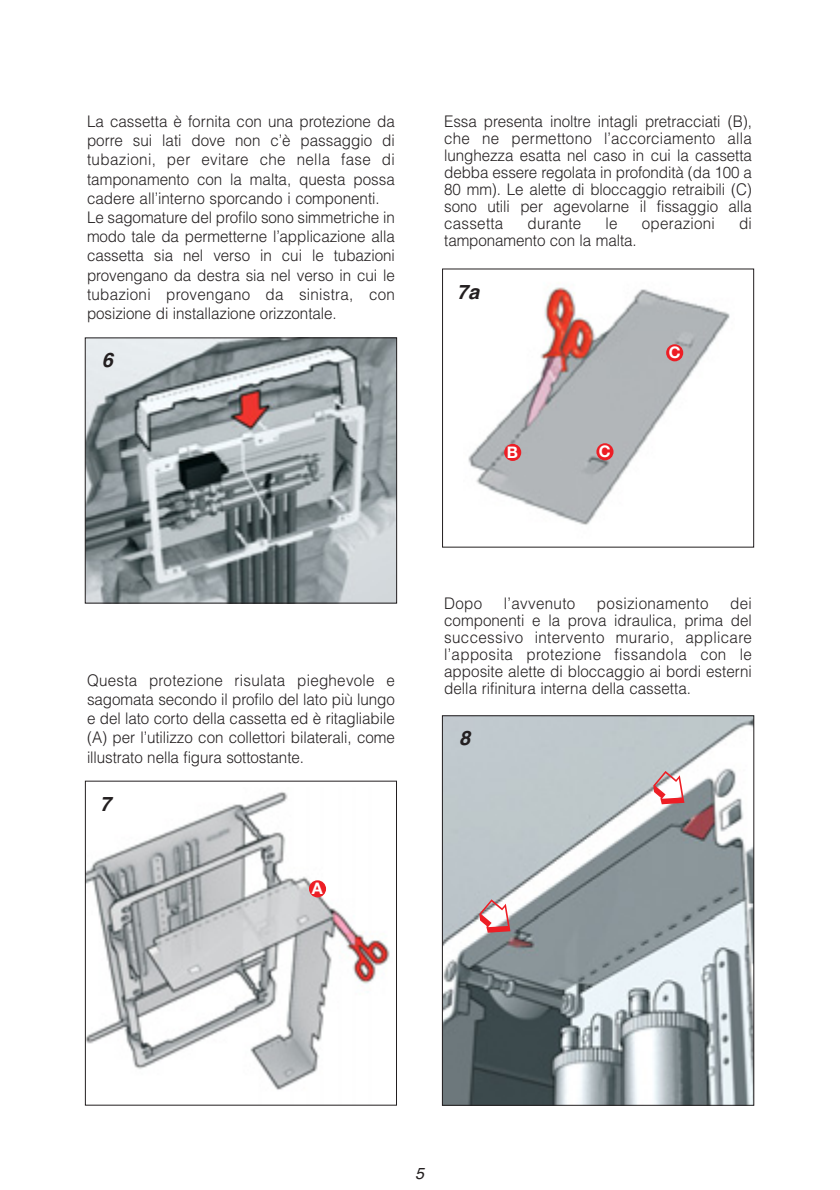
<style>
.page{position:relative;width:840px;height:1190px;background:#fff}
.page>*{position:absolute;margin:0;border:0;box-sizing:border-box;transform-origin:0 0}
.t1{font:italic 700 20px "Helvetica";color:#231f20}
.t2{font:300 16px/19.2px "Helvetica";color:#231f20;text-align:justify;scale:.95 1}
.t3{font:300 16px "Helvetica";letter-spacing:.02em;color:#231f20;scale:.95 1}
.t4{font:700 16px "Helvetica Neue";color:#fff}
.t5{font:italic 16px "Helvetica";color:#231f20}
</style>
<div class="page">
<img style="left:87px;top:792px;width:303px;height:298px">
<div style="left:85px;top:781px;width:312px;height:325px;border:1px solid #231f20"></div>
<img style="left:468px;top:287px;width:262px;height:238px">
<div style="left:442px;top:269px;width:312px;height:278px;border:1px solid #231f20"></div>
<img style="left:87px;top:340px;width:308px;height:261px">
<div style="left:85px;top:338px;width:312px;height:265px;border:1px solid #231f20"></div>
<img style="left:444px;top:718px;width:308px;height:386px">
<div style="left:442px;top:716px;width:312px;height:390px;border:1px solid #231f20"></div>
<div style="left:309px;top:880px;width:17px;height:17px;background:#ed1e25;border-radius:50%"></div>
<div style="left:504px;top:444px;width:17px;height:17px;background:#ed1e25;border-radius:50%"></div>
<div style="left:596px;top:443px;width:18px;height:17px;background:#ed1e25;border-radius:50%"></div>
<div style="left:666px;top:344px;width:17px;height:17px;background:#ed1e25;border-radius:50%"></div>
<svg style="left:648px;top:766px;width:48px;height:49px"></svg>
<svg style="left:474px;top:895px;width:48px;height:48px"></svg>
<p class="t2" style="left:87px;top:113px;width:326px;text-align:left">La cassetta è fornita con una protezione da porre sui lati dove non c’è passaggio di tubazioni, per evitare che nella fase di tamponamento con la malta, questa possa cadere all’interno sporcando i componenti.<br>Le sagomature del profilo sono simmetriche in modo tale da permetterne l’applicazione alla cassetta sia nel verso in cui le tubazioni provengano da destra sia nel verso in cui le tubazioni provengano da sinistra, con posizione di installazione orizzontale.</p>
<p class="t1" style="left:102px;top:353px;width:17px">6</p>
<p class="t2" style="left:444px;top:114px;width:326px;line-height:17px">Essa presenta inoltre intagli pretracciati (B), che ne permettono l’accorciamento alla lunghezza esatta nel caso in cui la cassetta debba essere regolata in profondità (da 100 a 80 mm). Le alette di bloccaggio retraibili (C) sono utili per agevolarne il fissaggio alla cassetta</p>
<p class="t2" style="left:528px;top:215px;width:58px">durante</p>
<p class="t2" style="left:606px;top:215px;width:14px">le</p>
<p class="t2" style="left:642px;top:215px;width:79px">operazioni</p>
<p class="t2" style="left:739px;top:215px;width:15px">di</p>
<p class="t2" style="left:444px;top:232px;width:204px">tamponamento con la malta.</p>
<p class="t1" style="left:457px;top:284px;width:28px">7a</p>
<p class="t4" style="left:507px;top:447px;width:13px">B</p>
<p class="t4" style="left:599px;top:446px;width:13px">C</p>
<p class="t4" style="left:669px;top:347px;width:13px">C</p>
<p class="t2" style="left:87px;top:672px;width:326px">Questa protezione risulata pieghevole e sagomata secondo il profilo del lato più lungo e del lato corto della cassetta ed è ritagliabile (A) per l’utilizzo con collettori bilaterali, come illustrato nella figura sottostante.</p>
<p class="t1" style="left:100px;top:797px;width:17px">7</p>
<p class="t4" style="left:312px;top:883px;width:12px">A</p>
<p class="t2" style="left:444px;top:596px;width:326px;line-height:17px;text-indent:286px">dei componenti e la prova idraulica, prima del successivo intervento murario, applicare l’apposita protezione fissandola con le apposite alette di bloccaggio ai bordi esterni della rifinitura interna della cassetta.</p>
<p class="t1" style="left:459px;top:731px;width:17px">8</p>
<p class="t2" style="left:444px;top:595px;width:42px">Dopo</p>
<p class="t3" style="left:504px;top:597px;width:77px">l’avvenuto</p>
<p class="t3" style="left:597px;top:597px;width:119px">posizionamento</p>
<p class="t5" style="left:415px;top:1167px;width:14px">5</p>
</div>
